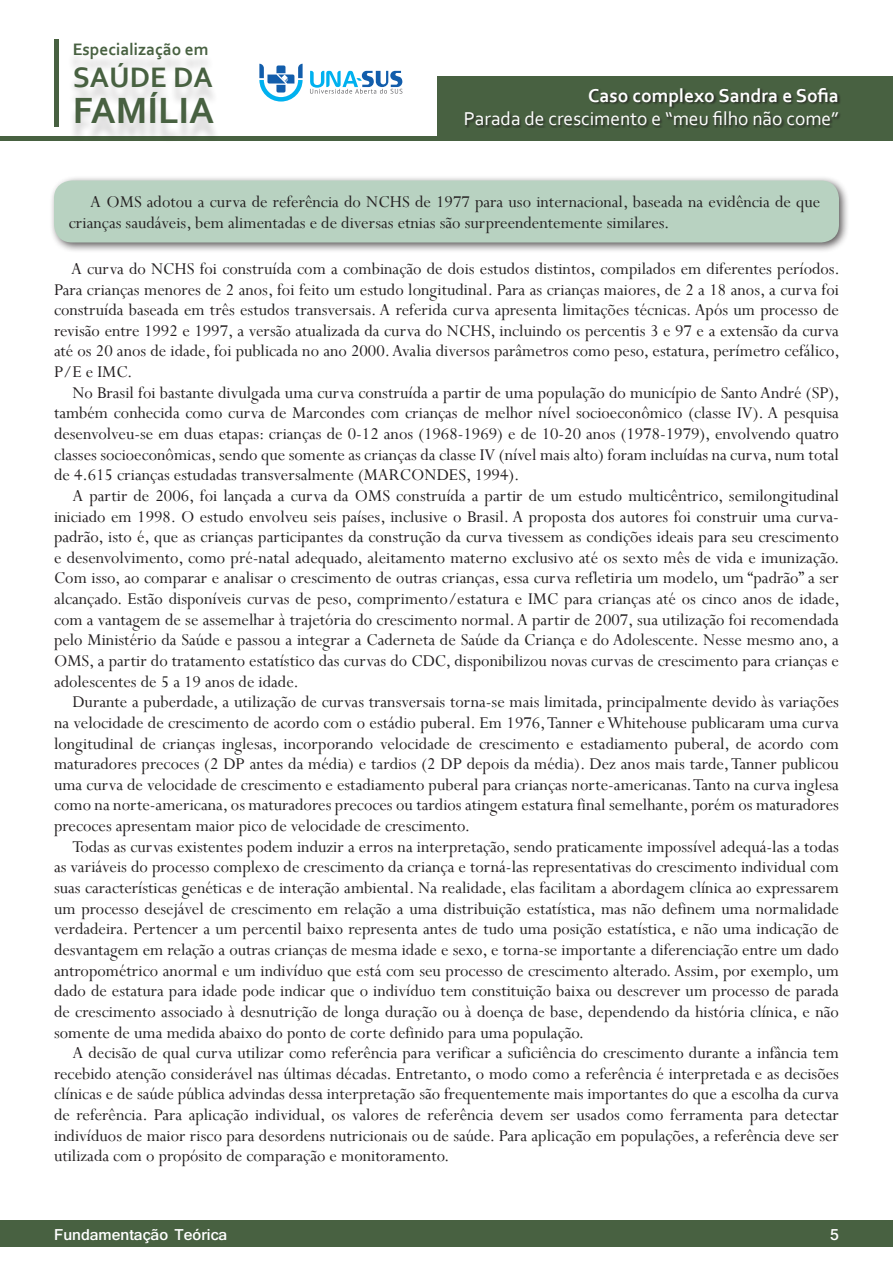
<style>
.page{position:relative;width:893px;height:1263px;background:#fff}
.page>*{position:absolute;margin:0;border:0;box-sizing:border-box;transform-origin:0 0}
.t1{font:700 38.25px "Corbel";color:#486141}
.t2{font:700 29.55px "Corbel";color:#486141}
.t3{font:19.5px "Corbel";color:#fff}
.t4{font:700 19.5px "Corbel";color:#fff}
.Paragrafo_basico{font:18.3px/20.7px "Perpetua";color:#231f20;text-align:justify}
.t5{font:700 17.4px "Corbel";color:#486141}
.t6{font:700 16.5px "Shruti";color:#fff}
</style>
<div class="page">
<div style="left:0;top:1220px;width:893px;height:27px;background:#486141"></div>
<hr style="left:0;top:136px;width:893px;height:4px;background:#486141">
<div style="left:438px;top:77px;width:455px;height:63px;background:#486141"></div>
<div style="left:465px;top:88px;width:377px;height:40px;background:#231f20;opacity:.75"></div>
<div style="left:54px;top:39px;width:5px;height:87px;background:#486141"></div>
<div style="left:67px;top:49px;width:153px;height:94px;background:#231f20;opacity:.2"></div>
<svg style="left:259px;top:64px;width:44px;height:38px"></svg>
<svg style="left:310px;top:71px;width:92px;height:23px"></svg>
<div style="left:49px;top:175px;width:801px;height:79px;background:#231f20;opacity:.75"></div>
<div style="left:54px;top:181px;width:785px;height:61px;background:#b8d2c1;border-radius:18px"></div>
<p class="t5" style="left:73px;top:38px;width:137px">Especialização em</p>
<h2 class="t2" style="left:73px;top:58px;width:142px">SAÚDE DA</h2>
<h1 class="t1" style="left:73px;top:87px;width:143px">FAMÍLIA</h1>
<p class="t4" style="left:588px;top:84px;width:252px">Caso complexo Sandra e Sofia</p>
<p class="t3" style="left:464px;top:107px;width:377px">Parada de crescimento e “meu filho não come”</p>
<p class="Paragrafo_basico" style="left:69px;top:191px;width:753px;text-indent:21px">A OMS adotou a curva de referência do NCHS de 1977 para uso internacional, baseada na evidência de que crianças saudáveis, bem alimentadas e de diversas etnias são surpreendentemente similares.</p>
<p class="Paragrafo_basico" style="left:54px;top:258px;width:787px;text-indent:17px">A curva do NCHS foi construída com a combinação de dois estudos distintos, compilados em diferentes períodos.<br>Para crianças menores de 2 anos, foi feito um estudo longitudinal. Para as crianças maiores, de 2 a 18 anos, a curva foi construída baseada em três estudos transversais. A referida curva apresenta limitações técnicas. Após um processo de revisão entre 1992 e 1997, a versão atualizada da curva do NCHS, incluindo os percentis 3 e 97 e a extensão da curva até os 20 anos de idade, foi publicada no ano 2000. Avalia diversos parâmetros como peso, estatura, perímetro cefálico, P/E e IMC.</p>
<p class="Paragrafo_basico" style="left:54px;top:382px;width:787px;text-indent:18px">No Brasil foi bastante divulgada uma curva construída a partir de uma população do município de Santo André (SP), também conhecida como curva de Marcondes com crianças de melhor nível socioeconômico (classe IV). A pesquisa desenvolveu-se em duas etapas: crianças de 0-12 anos (1968-1969) e de 10-20 anos (1978-1979), envolvendo quatro classes socioeconômicas, sendo que somente as crianças da classe IV (nível mais alto) foram incluídas na curva, num total de 4.615 crianças estudadas transversalmente (MARCONDES, 1994).</p>
<p class="Paragrafo_basico" style="left:54px;top:485px;width:787px;text-indent:18px">A partir de 2006, foi lançada a curva da OMS construída a partir de um estudo multicêntrico, semilongitudinal iniciado em 1998. O estudo envolveu seis países, inclusive o Brasil. A proposta dos autores foi construir uma curva&shy;padrão, isto é, que as crianças participantes da construção da curva tivessem as condições ideais para seu crescimento e desenvolvimento, como pré-natal adequado, aleitamento materno exclusivo até os sexto mês de vida e imunização.<br>Com isso, ao comparar e analisar o crescimento de outras crianças, essa curva refletiria um modelo, um “padrão” a ser alcançado. Estão disponíveis curvas de peso, comprimento/estatura e IMC para crianças até os cinco anos de idade, com a vantagem de se assemelhar à trajetória do crescimento normal. A partir de 2007, sua utilização foi recomendada pelo Ministério da Saúde e passou a integrar a Caderneta de Saúde da Criança e do Adolescente. Nesse mesmo ano, a OMS, a partir do tratamento estatístico das curvas do CDC, disponibilizou novas curvas de crescimento para crianças e adolescentes de 5 a 19 anos de idade.</p>
<p class="Paragrafo_basico" style="left:54px;top:691px;width:786px;text-indent:18px">Durante a puberdade, a utilização de curvas transversais torna-se mais limitada, principalmente devido às variações na velocidade de crescimento de acordo com o estádio puberal. Em 1976, Tanner e Whitehouse publicaram uma curva longitudinal de crianças inglesas, incorporando velocidade de crescimento e estadiamento puberal, de acordo com maturadores precoces (2 DP antes da média) e tardios (2 DP depois da média). Dez anos mais tarde, Tanner publicou uma curva de velocidade de crescimento e estadiamento puberal para crianças norte-americanas. Tanto na curva inglesa como na norte-americana, os maturadores precoces ou tardios atingem estatura final semelhante, porém os maturadores precoces apresentam maior pico de velocidade de crescimento.</p>
<p class="Paragrafo_basico" style="left:54px;top:836px;width:786px;text-indent:18px">Todas as curvas existentes podem induzir a erros na interpretação, sendo praticamente impossível adequá-las a todas as variáveis do processo complexo de crescimento da criança e torná-las representativas do crescimento individual com suas características genéticas e de interação ambiental. Na realidade, elas facilitam a abordagem clínica ao expressarem um processo desejável de crescimento em relação a uma distribuição estatística, mas não definem uma normalidade verdadeira. Pertencer a um percentil baixo representa antes de tudo uma posição estatística, e não uma indicação de desvantagem em relação a outras crianças de mesma idade e sexo, e torna-se importante a diferenciação entre um dado antropométrico anormal e um indivíduo que está com seu processo de crescimento alterado. Assim, por exemplo, um dado de estatura para idade pode indicar que o indivíduo tem constituição baixa ou descrever um processo de parada de crescimento associado à desnutrição de longa duração ou à doença de base, dependendo da história clínica, e não somente de uma medida abaixo do ponto de corte definido para uma população.</p>
<p class="Paragrafo_basico" style="left:54px;top:1042px;width:786px;text-indent:18px">A decisão de qual curva utilizar como referência para verificar a suficiência do crescimento durante a infância tem recebido atenção considerável nas últimas décadas. Entretanto, o modo como a referência é interpretada e as decisões clínicas e de saúde pública advindas dessa interpretação são frequentemente mais importantes do que a escolha da curva de referência. Para aplicação individual, os valores de referência devem ser usados como ferramenta para detectar indivíduos de maior risco para desordens nutricionais ou de saúde. Para aplicação em populações, a referência deve ser utilizada com o propósito de comparação e monitoramento.</p>
<p class="t6" style="left:54px;top:1225px;width:175px">Fundamentação Teórica</p>
<p class="t6" style="left:830px;top:1225px;width:10px">5</p>
</div>
